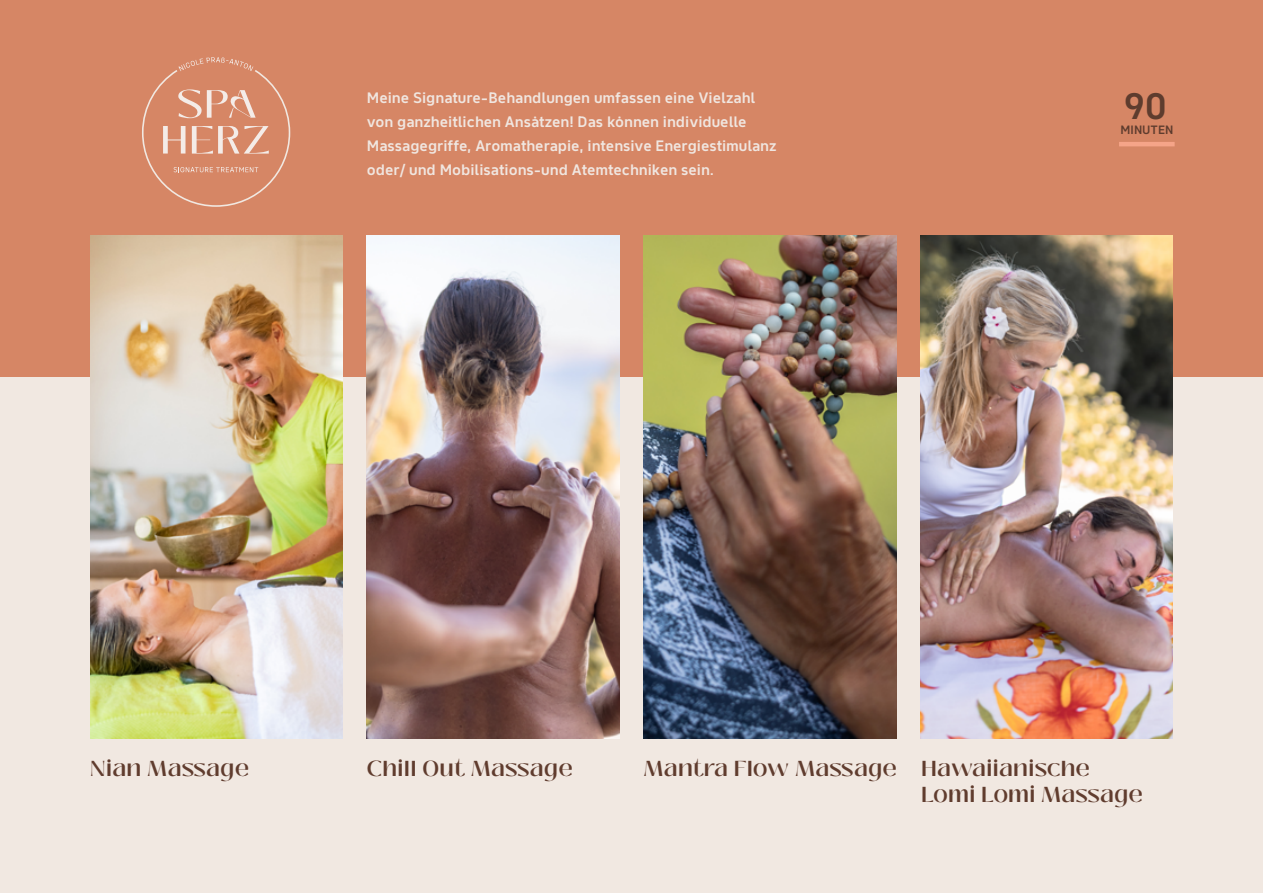
<style>
.page{position:relative;width:1263px;height:893px;background:#f1e8e1}
.page>*{position:absolute;margin:0;border:0;box-sizing:border-box;transform-origin:0 0}
.t1{font:600 36.45px "Never Mind Compact";color:#5e3c2e}
.t2{font:600 21.6px/26px "Black Mango";letter-spacing:.025em;color:#603c2e}
.t3{font:600 15px/24px "Never Mind Compact";color:#f0e6e0}
.t4{font:600 12px "Never Mind Compact";color:#5e3c2e}
</style>
<div class="page">
<div style="left:0;top:0;width:1263px;height:377px;background:#d68665"></div>
<img style="left:90px;top:236px;width:252px;height:502px">
<img style="left:644px;top:236px;width:252px;height:502px">
<img style="left:367px;top:236px;width:252px;height:502px">
<img style="left:921px;top:236px;width:252px;height:502px">
<svg style="left:142px;top:57px;width:149px;height:150px"></svg>
<hr style="left:1119px;top:142px;width:55px;height:4px;background:#f5a488">
<p class="t3" style="left:367px;top:85px;width:411px">Meine Signature-Behandlungen umfassen eine Vielzahl von ganzheitlichen Ansätzen! Das können individuelle Massagegriffe, Aromatherapie, intensive Energiestimulanz oder/ und Mobilisations-und Atemtechniken sein.</p>
<h1 class="t1" style="left:1124px;top:79px;width:45px">90</h1>
<p class="t4" style="left:1120px;top:121px;width:54px">MINUTEN</p>
<h2 class="t2" style="left:90px;top:756px;width:160px">Nian Massage</h2>
<h2 class="t2" style="left:367px;top:756px;width:207px">Chill Out Massage</h2>
<h2 class="t2" style="left:921px;top:756px;width:223px;text-indent:-278px">Mantra Flow Massage Hawaiianische<br>Lomi Lomi Massage</h2>
</div>
